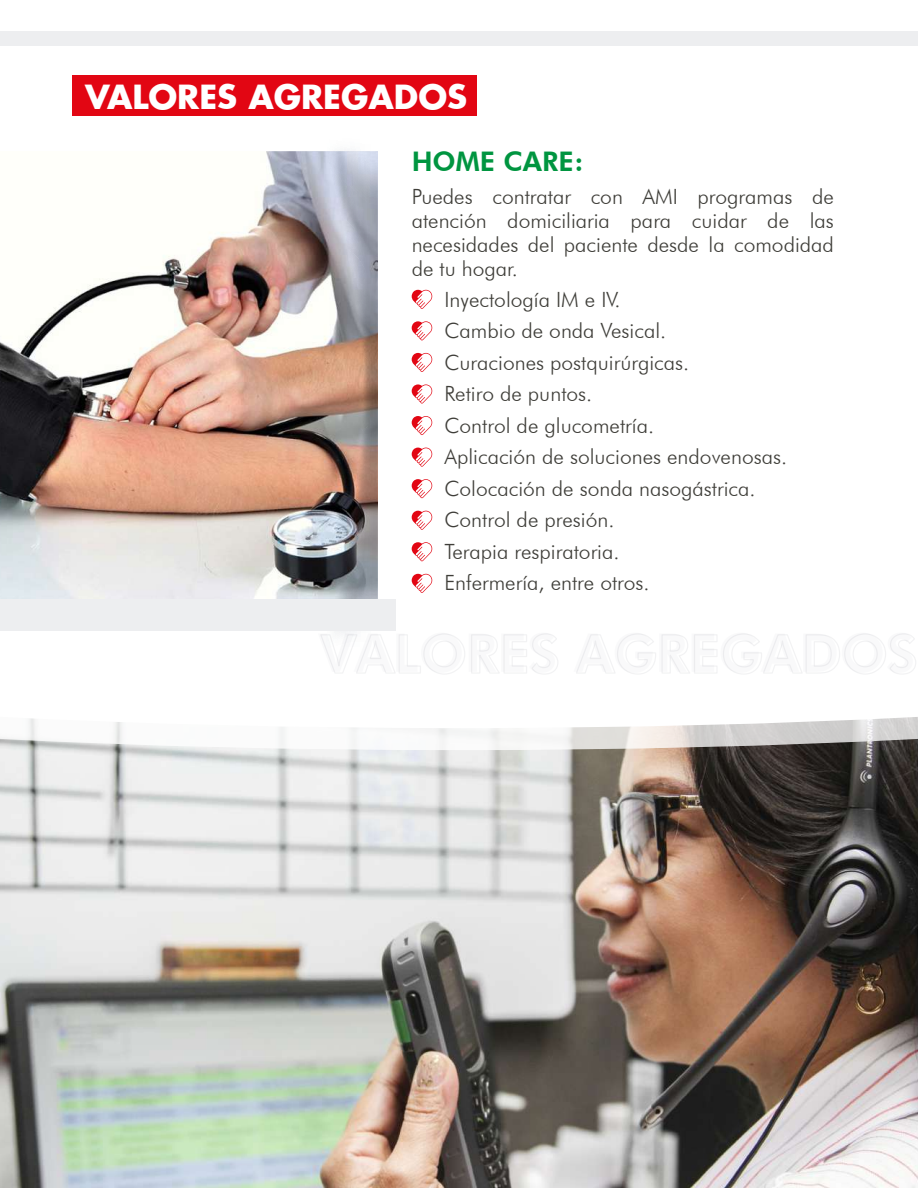
<style>
.page{position:relative;width:918px;height:1188px;background:#fff}
.page>*{position:absolute;margin:0;border:0;box-sizing:border-box;transform-origin:0 0}
.t1{font:700 32.55px "Futura";color:#fff}
.t2{font:800 27px "Futura BT";color:#009540}
.t3{font:300 21px/31.5px "Futura BT";color:#3f3e39;text-align:justify}
</style>
<div class="page">
<img style="left:0;top:750px;width:918px;height:438px">
<svg style="left:0;top:728px;width:918px;height:22px;fill:#f5f4f4"></svg>
<svg style="left:29px;top:717px;width:889px;height:11px"></svg>
<div style="left:0;top:31px;width:918px;height:14px;background:#edeef0"></div>
<img style="left:0;top:152px;width:305px;height:448px">
<div style="left:0;top:600px;width:395px;height:31px;background:#edeef0"></div>
<svg style="left:305px;top:151px;width:253px;height:523px"></svg>
<svg style="left:576px;top:633px;width:340px;height:41px"></svg>
<div style="left:72px;top:76px;width:405px;height:40px;background:#e20613"></div>
<h1 class="t1" style="left:85px;top:74px;width:384px">VALORES AGREGADOS</h1>
<p class="t2" style="left:412px;top:145px;width:173px">HOME CARE:</p>
<p class="t3" style="left:412px;top:184px;width:424px;line-height:24px">Puedes contratar con AMI programas de atención domiciliaria para cuidar de las necesidades del paciente desde la comodidad de tu hogar.</p>
<p class="t3" style="left:445px;top:283px;width:344px;text-align:left">Inyectología IM e IV.<br>Cambio de onda Vesical.<br>Curaciones postquirúrgicas.<br>Retiro de puntos.<br>Control de glucometría.<br>Aplicación de soluciones endovenosas.<br>Colocación de sonda nasogástrica.<br>Control de presión.<br>Terapia respiratoria.<br>Enfermería, entre otros.</p>
</div>
